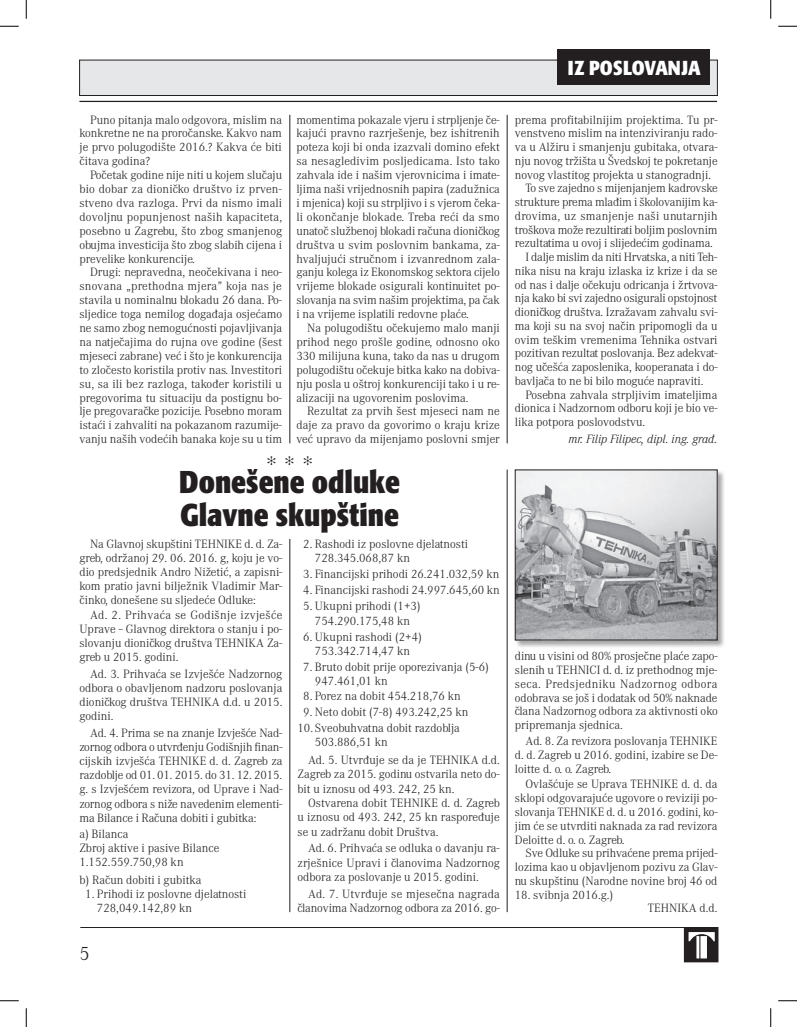
<style>
.page{position:relative;width:797px;height:1027px;background:#fff}
.page>*{position:absolute;margin:0;border:0;box-sizing:border-box;transform-origin:0 0}
.t1{font:50px "ABC Znaci Firmi";color:#231f20}
.t2{font:700 condensed 31.25px/32.5px "Formata";color:#231f20}
.t3{font:700 condensed 20px "Formata";color:#fff}
.t4{font:300 20px "Mercedes";color:#231f20}
.t5{font:300 12.5px/13.9px "Mercedes";color:#231f20;text-align:justify}
.t6{font:300 12.5px "Mercedes";letter-spacing:-.02em;color:#231f20}
.t7{font:300 12.5px "Mercedes";letter-spacing:.02em;color:#231f20}
.t8{font:italic 300 12.5px "Mercedes";color:#231f20}
.t9{font:12.5px "ABC Znaci Firmi";color:#231f20}
</style>
<div class="page">
<hr style="left:80px;top:927px;width:638px;height:1px;background:#231f20">
<hr style="left:79px;top:101px;width:638px;height:1px;background:#231f20">
<div style="left:79px;top:60px;width:638px;height:36px;background:#e6e7e9;border:1px solid #231f20"></div>
<hr style="left:507px;top:115px;width:1px;height:328px;background:#231f20">
<hr style="left:507px;top:470px;width:1px;height:442px;background:#231f20">
<hr style="left:289px;top:115px;width:1px;height:328px;background:#231f20">
<hr style="left:289px;top:539px;width:1px;height:373px;background:#231f20">
<div style="left:557px;top:49px;width:152px;height:36px;background:#231f20"></div>
<div style="left:515px;top:469px;width:211px;height:180px;background:#231f20;opacity:.4"></div>
<img style="left:517px;top:472px;width:198px;height:166px">
<svg style="left:0;top:25px;width:19px;height:2px"></svg>
<svg style="left:778px;top:25px;width:19px;height:2px"></svg>
<svg style="left:0;top:1000px;width:19px;height:1px"></svg>
<svg style="left:778px;top:1000px;width:19px;height:1px"></svg>
<svg style="left:25px;top:0;width:2px;height:19px"></svg>
<svg style="left:25px;top:1008px;width:2px;height:19px"></svg>
<svg style="left:770px;top:0;width:1px;height:19px"></svg>
<svg style="left:770px;top:1008px;width:1px;height:19px"></svg>
<h3 class="t3" style="left:568px;top:55px;width:134px">IZ POSLOVANJA</h3>
<p class="t5" style="left:79px;top:113px;width:204px;text-indent:11px">Puno pitanja malo odgovora, mislim na konkretne ne na proročanske. Kakvo nam je prvo polugodište 2016.? Kakva će biti čitava godina?</p>
<p class="t5" style="left:79px;top:168px;width:204px;text-indent:11px">Početak godine nije niti u kojem slučaju bio dobar za dioničko društvo iz prven&shy;stveno dva razloga. Prvi da nismo imali dovoljnu popunjenost naših kapaciteta, posebno u Zagrebu, što zbog smanjenog obujma investicija što zbog slabih cijena i prevelike konkurencije.</p>
<p class="t5" style="left:79px;top:266px;width:204px;text-indent:11px">Drugi: nepravedna, neočekivana i neo&shy;snovana „prethodna mjera” koja nas je stavila u nominalnu blokadu 26 dana. Po&shy;sljedice toga nemilog događaja osjećamo ne samo zbog nemogućnosti pojavljivanja na natječajima do rujna ove godine (šest mjeseci zabrane) već i što je konkurencija to zločesto koristila protiv nas. Investitori su, sa ili bez razloga, također koristili u pregovorima tu situaciju da postignu bo&shy;lje pregovaračke pozicije. Posebno moram istaći i zahvaliti na pokazanom razumije&shy;vanju naših vodećih banaka koje su u tim</p>
<p class="t5" style="left:296px;top:113px;width:205px">momentima pokazale vjeru i strpljenje če&shy;kajući pravno razrješenje, bez ishitrenih poteza koji bi onda izazvali domino efekt sa nesagledivim posljedicama. Isto tako zahvala ide i našim vjerovnicima i imate&shy;ljima naši vrijednosnih papira (zadužnica i mjenica) koji su strpljivo i s vjerom čeka&shy;li okončanje blokade. Treba reći da smo unatoč službenoj blokadi računa dioničkog društva u svim poslovnim bankama, za&shy;hvaljujući stručnom i izvanrednom zala&shy;ganju kolega iz Ekonomskog sektora cijelo vrijeme blokade osigurali kontinuitet po&shy;slovanja na svim našim projektima, pa čak i na vrijeme isplatili redovne plaće.</p>
<p class="t5" style="left:296px;top:321px;width:205px;text-indent:11px">Na polugodištu očekujemo malo manji prihod nego prošle godine, odnosno oko 330 milijuna kuna, tako da nas u drugom polugodištu očekuje bitka kako na dobiva&shy;nju posla u oštroj konkurenciji tako i u re&shy;alizaciji na ugovorenim poslovima.</p>
<p class="t5" style="left:296px;top:405px;width:205px;text-indent:11px">Rezultat za prvih šest mjeseci nam ne daje za pravo da govorimo o kraju krize već upravo da mijenjamo poslovni smjer</p>
<p class="t9" style="left:267px;top:451px;width:47px">™ ™ ™</p>
<h2 class="t2" style="left:179px;top:465px;width:222px">Donešene odluke<br>Glavne skupštine</h2>
<p class="t5" style="left:315px;top:537px;width:154px;line-height:14.4px;text-indent:-12px">2. Rashodi iz poslovne djelatnosti<br>728.345.068,87 kn</p>
<p class="t5" style="left:303px;top:567px;width:198px">3. Financijski prihodi 26.241.032,59 kn</p>
<p class="t5" style="left:303px;top:583px;width:198px">4. Financijski rashodi 24.997.645,60 kn</p>
<p class="t5" style="left:303px;top:599px;width:119px;line-height:14.4px;text-align:center">5. Ukupni prihodi (1+3)<br>754.290.175,48 kn</p>
<p class="t5" style="left:303px;top:630px;width:120px;line-height:14.2px;text-align:center">6. Ukupni rashodi (2+4)<br>753.342.714,47 kn</p>
<p class="t5" style="left:315px;top:660px;width:175px;line-height:14.2px;text-indent:-12px">7. Bruto dobit prije oporezivanja (5-6)<br>947.461,01 kn</p>
<p class="t5" style="left:303px;top:689px;width:159px">8. Porez na dobit 454.218,76 kn</p>
<p class="t5" style="left:303px;top:705px;width:167px">9. Neto dobit (7-8) 493.242,25 kn</p>
<p class="t5" style="left:315px;top:721px;width:146px;line-height:14.2px;text-indent:-18px">10. Sveobuhvatna dobit razdoblja<br>503.886,51 kn</p>
<p class="t5" style="left:297px;top:753px;width:204px;line-height:14.4px;text-indent:11px">Ad. 5. Utvrđuje se da je TEHNIKA d.d.<br>Zagreb za 2015. godinu ostvarila neto do&shy;bit u iznosu od 493. 242, 25 kn.</p>
<p class="t5" style="left:297px;top:796px;width:204px;line-height:14.2px;text-indent:11px">Ostvarena dobit TEHNIKE d. d. Zagreb u iznosu od 493. 242, 25 kn raspoređuje se u zadržanu dobit Društva.</p>
<p class="t5" style="left:297px;top:841px;width:204px;line-height:14.4px;text-indent:11px">Ad. 6. Prihvaća se odluka o davanju ra&shy;zrješnice Upravi i članovima Nadzornog odbora za poslovanje u 2015. godini.</p>
<p class="t5" style="left:297px;top:887px;width:204px;line-height:14.4px;text-align:right">Ad. 7. Utvrđuje se mjesečna nagrada članovima Nadzornog odbora za 2016. go-</p>
<p class="t5" style="left:79px;top:537px;width:204px;text-indent:11px">Na Glavnoj skupštini TEHNIKE d. d. Za&shy;greb, održanoj 29. 06. 2016. g, koju je vo&shy;dio predsjednik Andro Nižetić, a zapisni&shy;kom pratio javni bilježnik Vladimir Mar&shy;činko, donešene su sljedeće Odluke:</p>
<p class="t5" style="left:79px;top:608px;width:204px;text-indent:11px">Ad. 2. Prihvaća se Godišnje izvješće Uprave – Glavnog direktora o stanju i po&shy;slovanju dioničkog društva TEHNIKA Za&shy;greb u 2015. godini.</p>
<p class="t5" style="left:79px;top:667px;width:204px;text-indent:11px">Ad. 3. Prihvaća se Izvješće Nadzornog odbora o obavljenom nadzoru poslovanja dioničkog društva TEHNIKA d.d. u 2015. godini.</p>
<p class="t5" style="left:79px;top:726px;width:205px;text-indent:11px">Ad. 4. Prima se na znanje Izvješće Nad&shy;zornog odbora o utvrđenju Godišnjih finan&shy;cijskih izvješća TEHNIKE d. d. Zagreb za razdoblje od 01. 01. 2015. do 31. 12. 2015. g. s Izvješćem revizora, od Uprave i Nad&shy;zornog odbora s niže navedenim elementi&shy;ma Bilance i Računa dobiti i gubitka:</p>
<p class="t5" style="left:79px;top:827px;width:141px;text-align:left">a) Bilanca<br>Zbroj aktive i pasive Bilance<br>1.152.559.750,98 kn</p>
<p class="t5" style="left:79px;top:873px;width:123px">b) Račun dobiti i gubitka</p>
<p class="t5" style="left:97px;top:887px;width:151px;text-indent:-12px">1. Prihodi iz poslovne djelatnosti<br>728,049.142,89 kn</p>
<h3 class="t4" style="left:79px;top:942px;width:12px">5</h3>
<p class="t5" style="left:515px;top:113px;width:204px">prema profitabilnijim projektima. Tu pr-</p>
<p class="t5" style="left:515px;top:127px;width:204px">venstveno mislim na intenziviranju rado-</p>
<p class="t5" style="left:515px;top:140px;width:204px">va u Alžiru i smanjenju gubitaka, otvara-</p>
<p class="t5" style="left:515px;top:154px;width:204px">nju novog tržišta u Švedskoj te pokretanje</p>
<p class="t5" style="left:515px;top:168px;width:198px">novog vlastitog projekta u stanogradnji.</p>
<p class="t5" style="left:525px;top:182px;width:194px">To sve zajedno s mijenjanjem kadrovske</p>
<p class="t5" style="left:515px;top:195px;width:204px">strukture prema mlađim i školovanijim ka-</p>
<p class="t7" style="left:515px;top:209px;width:204px">drovima, uz smanjenje naši unutarnjih</p>
<p class="t5" style="left:515px;top:223px;width:204px">troškova može rezultirati boljim poslovnim</p>
<p class="t5" style="left:515px;top:237px;width:199px">rezultatima u ovoj i slijedećim godinama.</p>
<p class="t6" style="left:525px;top:250px;width:193px">I dalje mislim da niti Hrvatska, a niti Teh-</p>
<p class="t5" style="left:515px;top:264px;width:204px">nika nisu na kraju izlaska iz krize i da se</p>
<p class="t5" style="left:515px;top:278px;width:204px">od nas i dalje očekuju odricanja i žrtvova-</p>
<p class="t5" style="left:515px;top:292px;width:204px">nja kako bi svi zajedno osigurali opstojnost</p>
<p class="t5" style="left:515px;top:305px;width:204px">dioničkog društva. Izražavam zahvalu svi-</p>
<p class="t5" style="left:515px;top:319px;width:204px">ma koji su na svoj način pripomogli da u</p>
<p class="t5" style="left:515px;top:333px;width:204px">ovim teškim vremenima Tehnika ostvari</p>
<p class="t5" style="left:515px;top:347px;width:204px">pozitivan rezultat poslovanja. Bez adekvat-</p>
<p class="t5" style="left:515px;top:360px;width:204px">nog učešća zaposlenika, kooperanata i do-</p>
<p class="t5" style="left:515px;top:374px;width:190px">bavljača to ne bi bilo moguće napraviti.</p>
<p class="t5" style="left:525px;top:388px;width:193px">Posebna zahvala strpljivim imateljima</p>
<p class="t5" style="left:515px;top:402px;width:204px">dionica i Nadzornom odboru koji je bio ve-</p>
<p class="t5" style="left:515px;top:415px;width:132px">lika potpora poslovodstvu.</p>
<p class="t8" style="left:568px;top:432px;width:151px">mr. Filip Filipec, dipl. ing. građ.</p>
<p class="t5" style="left:515px;top:650px;width:204px">dinu u visini od 80% prosječne plaće zapo&shy;slenih u TEHNICI d. d. iz prethodnog mje&shy;seca. Predsjedniku Nadzornog odbora odobrava se još i dodatak od 50% naknade člana Nadzornog odbora za aktivnosti oko pripremanja sjednica.</p>
<p class="t5" style="left:515px;top:735px;width:204px;text-indent:11px">Ad. 8. Za revizora poslovanja TEHNIKE d. d. Zagreb u 2016. godini, izabire se De&shy;loitte d. o. o. Zagreb.</p>
<p class="t5" style="left:515px;top:778px;width:204px;text-indent:11px">Ovlašćuje se Uprava TEHNIKE d. d. da sklopi odgovarajuće ugovore o reviziji po&shy;slovanja TEHNIKE d. d. u 2016. godini, ko&shy;jim će se utvrditi naknada za rad revizora Deloitte d. o. o. Zagreb.</p>
<p class="t5" style="left:515px;top:846px;width:204px;text-indent:11px">Sve Odluke su prihvaćene prema prijed&shy;lozima kao u objavljenom pozivu za Glav&shy;nu skupštinu (Narodne novine broj 46 od</p>
<p class="t5" style="left:515px;top:888px;width:100px">18. svibnja 2016.g.)</p>
<p class="t5" style="left:648px;top:901px;width:71px">TEHNIKA d.d.</p>
<h1 class="t1" style="left:682px;top:906px;width:40px">√</h1>
</div>
